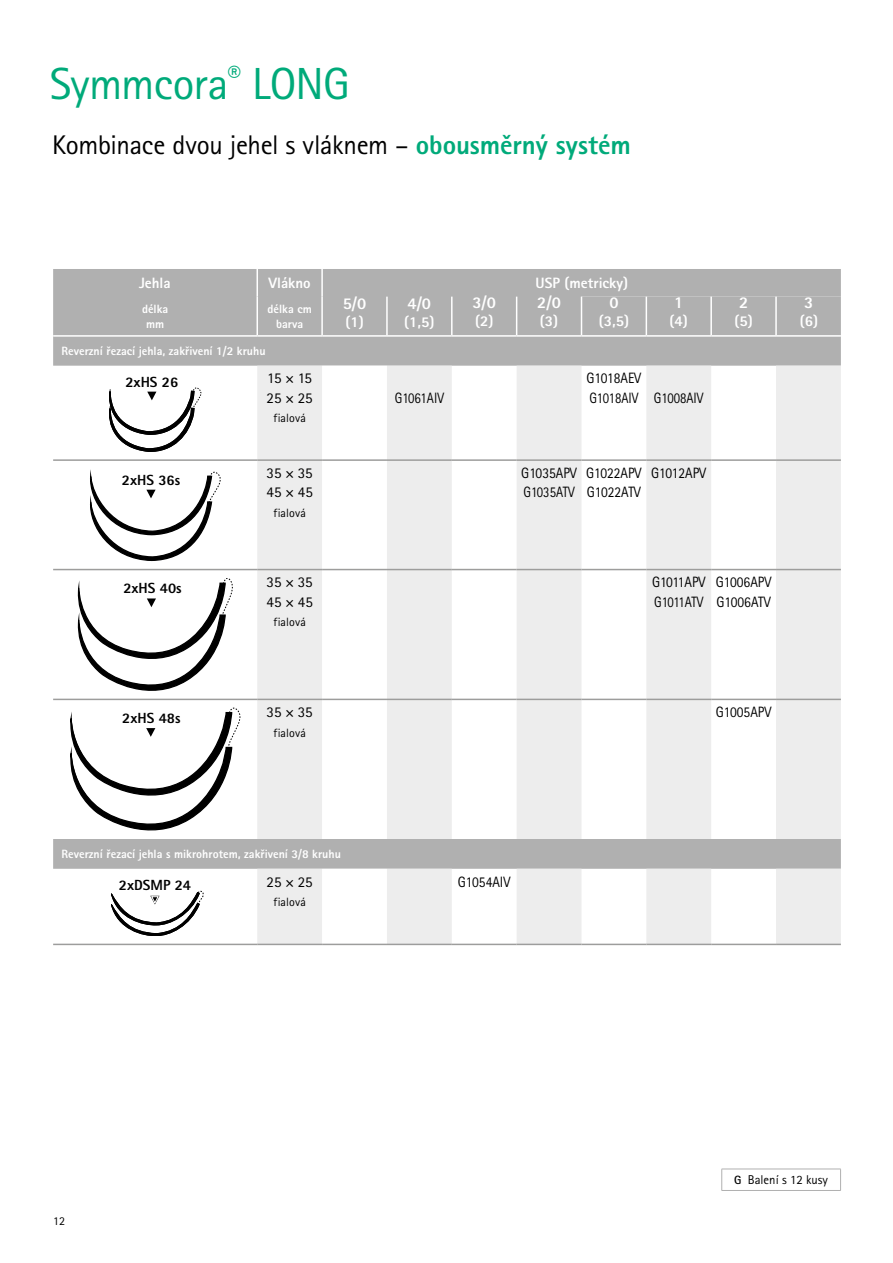
<style>
.page{position:relative;width:893px;height:1263px;background:#fff}
.page>*{position:absolute;margin:0;border:0;box-sizing:border-box;transform-origin:0 0}
.t1{font:45px "Rotis Sans Serif Pro";letter-spacing:-.02em;color:#00aa7a}
.t2{font:27px "Rotis Sans Serif Pro";letter-spacing:-.015em;color:#000}
.t3{font:800 16.5px "Rotis Sans Serif Pro";color:#fff}
.t4{font:15px/19.5px "Rotis Sans Serif Pro";color:#000;scale:.9 1}
.t5{font:800 15px "Rotis Sans Serif Pro";color:#fff}
.t6{font:15px/19.5px "Rotis Sans Serif Pro";color:#000}
.t7{font:15px "Rotis Sans Serif Pro";color:#000;scale:.85 1}
.t8{font:800 14.7px "Rotis Sans Serif Pro";color:#000}
.t9{font:12.75px "Rotis Sans Serif Pro";color:#000}
.t10{font:800 12px/15px "Rotis Sans Serif Pro";color:#fff;text-align:center}
.t11{font:12px "Rotis Sans Serif Pro";letter-spacing:.005em;color:#000}
.s1{font-weight:800;color:#00aa7a}
.s2{font-weight:700;font-size:12px}
</style>
<div class="page">
<svg style="left:53px;top:269px;width:788px;height:600px;fill:#b0b0b0"></svg>
<div style="left:582px;top:297px;width:259px;height:38px;background:#b0b0b0"></div>
<svg style="left:257px;top:366px;width:584px;height:578px;fill:#ededed"></svg>
<svg style="left:322px;top:366px;width:65px;height:578px"></svg>
<hr style="left:53px;top:699px;width:204px;height:1px;background:#9d9d9c">
<hr style="left:452px;top:699px;width:65px;height:1px;background:#9d9d9c">
<hr style="left:517px;top:699px;width:64px;height:1px;background:#9d9d9c">
<hr style="left:581px;top:699px;width:65px;height:1px;background:#9d9d9c">
<hr style="left:646px;top:699px;width:65px;height:1px;background:#9d9d9c">
<hr style="left:711px;top:699px;width:65px;height:1px;background:#9d9d9c">
<hr style="left:776px;top:699px;width:65px;height:1px;background:#9d9d9c">
<hr style="left:256px;top:269px;width:2px;height:28px;background:#fff">
<hr style="left:321px;top:269px;width:2px;height:28px;background:#fff">
<hr style="left:256px;top:297px;width:2px;height:38px;background:#fff">
<hr style="left:321px;top:297px;width:2px;height:38px;background:#fff">
<hr style="left:386px;top:297px;width:2px;height:38px;background:#fff">
<hr style="left:451px;top:297px;width:2px;height:38px;background:#fff">
<hr style="left:516px;top:297px;width:1px;height:38px;background:#fff">
<hr style="left:581px;top:297px;width:1px;height:38px;background:#fff">
<hr style="left:646px;top:297px;width:1px;height:38px;background:#fff">
<hr style="left:710px;top:297px;width:2px;height:38px;background:#fff">
<hr style="left:775px;top:297px;width:2px;height:38px;background:#fff">
<hr style="left:53px;top:335px;width:204px;height:2px;background:#fff">
<hr style="left:257px;top:335px;width:65px;height:2px;background:#fff">
<hr style="left:322px;top:335px;width:65px;height:2px;background:#fff">
<hr style="left:387px;top:335px;width:65px;height:2px;background:#fff">
<hr style="left:452px;top:335px;width:65px;height:2px;background:#fff">
<hr style="left:517px;top:335px;width:64px;height:2px;background:#fff">
<hr style="left:581px;top:335px;width:65px;height:2px;background:#fff">
<hr style="left:646px;top:335px;width:65px;height:2px;background:#fff">
<hr style="left:711px;top:335px;width:65px;height:2px;background:#fff">
<hr style="left:776px;top:335px;width:65px;height:2px;background:#fff">
<hr style="left:322px;top:699px;width:65px;height:1px;background:#9d9d9c">
<hr style="left:387px;top:699px;width:65px;height:1px;background:#9d9d9c">
<hr style="left:257px;top:699px;width:65px;height:1px;background:#9d9d9c">
<hr style="left:53px;top:459px;width:204px;height:2px;background:#9d9d9c">
<hr style="left:257px;top:459px;width:65px;height:2px;background:#9d9d9c">
<hr style="left:322px;top:459px;width:65px;height:2px;background:#9d9d9c">
<hr style="left:387px;top:459px;width:65px;height:2px;background:#9d9d9c">
<hr style="left:452px;top:459px;width:65px;height:2px;background:#9d9d9c">
<hr style="left:517px;top:459px;width:64px;height:2px;background:#9d9d9c">
<hr style="left:581px;top:459px;width:65px;height:2px;background:#9d9d9c">
<hr style="left:646px;top:459px;width:65px;height:2px;background:#9d9d9c">
<hr style="left:711px;top:459px;width:65px;height:2px;background:#9d9d9c">
<hr style="left:776px;top:459px;width:65px;height:2px;background:#9d9d9c">
<hr style="left:53px;top:569px;width:204px;height:1px;background:#9d9d9c">
<hr style="left:257px;top:569px;width:65px;height:1px;background:#9d9d9c">
<hr style="left:322px;top:569px;width:65px;height:1px;background:#9d9d9c">
<hr style="left:387px;top:569px;width:65px;height:1px;background:#9d9d9c">
<hr style="left:452px;top:569px;width:65px;height:1px;background:#9d9d9c">
<hr style="left:517px;top:569px;width:64px;height:1px;background:#9d9d9c">
<hr style="left:581px;top:569px;width:65px;height:1px;background:#9d9d9c">
<hr style="left:646px;top:569px;width:65px;height:1px;background:#9d9d9c">
<hr style="left:711px;top:569px;width:65px;height:1px;background:#9d9d9c">
<hr style="left:776px;top:569px;width:65px;height:1px;background:#9d9d9c">
<hr style="left:53px;top:944px;width:204px;height:1px;background:#9d9d9c">
<hr style="left:257px;top:944px;width:65px;height:1px;background:#9d9d9c">
<hr style="left:322px;top:944px;width:65px;height:1px;background:#9d9d9c">
<hr style="left:387px;top:944px;width:65px;height:1px;background:#9d9d9c">
<hr style="left:452px;top:944px;width:65px;height:1px;background:#9d9d9c">
<hr style="left:517px;top:944px;width:64px;height:1px;background:#9d9d9c">
<hr style="left:581px;top:944px;width:65px;height:1px;background:#9d9d9c">
<hr style="left:646px;top:944px;width:65px;height:1px;background:#9d9d9c">
<hr style="left:711px;top:944px;width:65px;height:1px;background:#9d9d9c">
<hr style="left:776px;top:944px;width:65px;height:1px;background:#9d9d9c">
<svg style="left:109px;top:386px;width:92px;height:66px"></svg>
<svg style="left:90px;top:469px;width:130px;height:92px"></svg>
<svg style="left:78px;top:578px;width:155px;height:113px"></svg>
<svg style="left:70px;top:708px;width:170px;height:122px"></svg>
<svg style="left:111px;top:891px;width:92px;height:45px"></svg>
<hr style="left:721px;top:1169px;width:120px;height:1px;background:#b0b0b0">
<svg style="left:721px;top:1169px;width:1px;height:21px"></svg>
<svg style="left:840px;top:1169px;width:1px;height:21px"></svg>
<hr style="left:721px;top:1190px;width:120px;height:1px;background:#b0b0b0">
<h1 class="t1" style="left:50px;top:57px;width:301px">Symmcora<sup>®</sup> LONG</h1>
<h2 class="t2" style="left:52px;top:129px;width:580px">Kombinace dvou jehel s vláknem – <span class="s1">obousměrný systém</span></h2>
<p class="t5" style="left:139px;top:273px;width:33px">Jehla</p>
<p class="t5" style="left:269px;top:273px;width:44px">Vlákno</p>
<p class="t5" style="left:536px;top:273px;width:94px">USP (metricky)</p>
<p class="t10" style="left:142px;top:301px;width:28px">délka mm</p>
<p class="t10" style="left:268px;top:301px;width:46px">délka cm barva</p>
<p class="t3" style="left:472px;top:292px;width:25px">3/0</p>
<p class="t5" style="left:475px;top:311px;width:20px">(2)</p>
<p class="t3" style="left:537px;top:292px;width:25px">2/0</p>
<p class="t5" style="left:540px;top:311px;width:20px">(3)</p>
<p class="t3" style="left:343px;top:293px;width:25px">5/0</p>
<p class="t5" style="left:345px;top:312px;width:20px">(1)</p>
<p class="t3" style="left:408px;top:293px;width:25px">4/0</p>
<p class="t5" style="left:404px;top:312px;width:32px">(1,5)</p>
<p class="t3" style="left:609px;top:292px;width:11px">0</p>
<p class="t5" style="left:599px;top:311px;width:32px">(3,5)</p>
<p class="t3" style="left:674px;top:292px;width:11px">1</p>
<p class="t5" style="left:670px;top:311px;width:20px">(4)</p>
<p class="t10" style="left:62px;top:344px;width:205px">Reverzní řezací jehla, zakřivení 1/2 kruhu</p>
<p class="t8" style="left:125px;top:372px;width:54px">2xHS 26</p>
<p class="t6" style="left:267px;top:369px;width:48px">15 × 15<br>25 × 25</p>
<p class="t11" style="left:273px;top:411px;width:34px">fialová</p>
<p class="t8" style="left:122px;top:470px;width:60px">2xHS 36s</p>
<p class="t6" style="left:266px;top:463px;width:48px">35 × 35<br>45 × 45</p>
<p class="t11" style="left:273px;top:506px;width:34px">fialová</p>
<p class="t7" style="left:395px;top:389px;width:59px">G1061AIV</p>
<p class="t4" style="left:586px;top:369px;width:132px">G1018AEV<br>G1018AIV G1008AIV</p>
<p class="t4" style="left:521px;top:463px;width:63px">G1035APV<br>G1035ATV</p>
<p class="t4" style="left:586px;top:463px;width:63px">G1022APV<br>G1022ATV</p>
<p class="t4" style="left:651px;top:463px;width:63px">G1012APV</p>
<p class="t3" style="left:739px;top:292px;width:11px">2</p>
<p class="t5" style="left:734px;top:311px;width:20px">(5)</p>
<p class="t8" style="left:123px;top:579px;width:60px">2xHS 40s</p>
<p class="t6" style="left:266px;top:573px;width:48px">35 × 35<br>45 × 45</p>
<p class="t11" style="left:273px;top:615px;width:34px">fialová</p>
<p class="t4" style="left:652px;top:573px;width:61px">G1011APV<br>G1011ATV</p>
<p class="t4" style="left:716px;top:573px;width:63px">G1006APV<br>G1006ATV</p>
<p class="t3" style="left:804px;top:292px;width:11px">3</p>
<p class="t5" style="left:800px;top:311px;width:20px">(6)</p>
<p class="t8" style="left:122px;top:709px;width:60px">2xHS 48s</p>
<p class="t6" style="left:267px;top:702px;width:48px">35 × 35</p>
<p class="t11" style="left:273px;top:725px;width:34px">fialová</p>
<p class="t4" style="left:716px;top:702px;width:63px">G1005APV</p>
<p class="t10" style="left:62px;top:846px;width:281px">Reverzní řezací jehla s mikrohrotem, zakřivení 3/8 kruhu</p>
<p class="t8" style="left:119px;top:875px;width:74px">2xDSMP 24</p>
<p class="t6" style="left:267px;top:872px;width:48px">25 × 25</p>
<p class="t11" style="left:273px;top:895px;width:34px">fialová</p>
<p class="t4" style="left:458px;top:872px;width:60px">G1054AIV</p>
<p class="t11" style="left:53px;top:1213px;width:13px">12</p>
<p class="t9" style="left:734px;top:1172px;width:95px"><span class="s2">G</span> Balení s 12 kusy</p>
</div>
